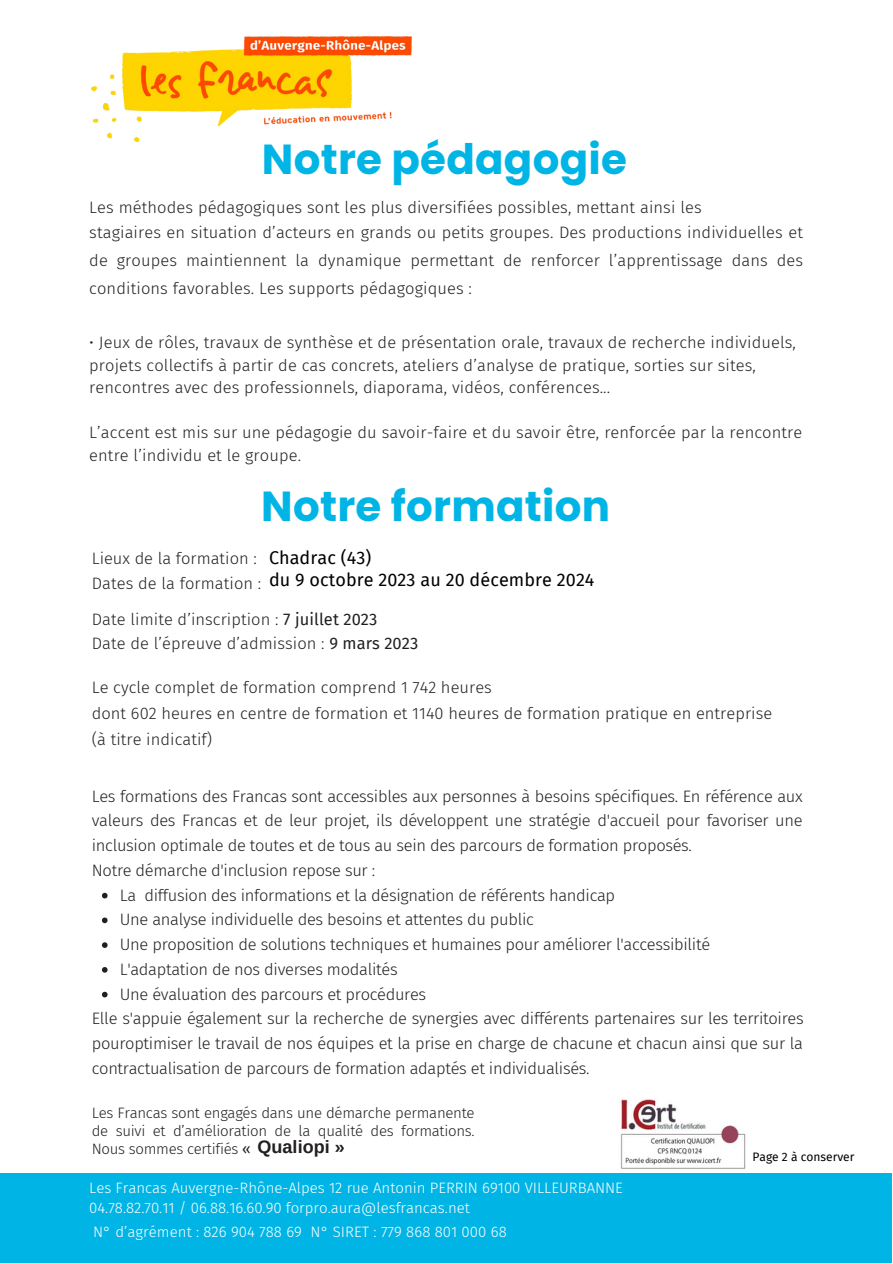
<style>
.page{position:relative;width:893px;height:1264px;background:#fff}
.page>*{position:absolute;margin:0;border:0;box-sizing:border-box;transform-origin:0 0}
.t1{font:700 42px "Poppins";letter-spacing:.005em;color:#00b5e5}
.t2{font:18px/22.5px "Fira Sans";letter-spacing:.005em;color:#000}
.t3{font:300 16.5px/24.8px "Fira Sans";letter-spacing:.005em;color:#231f20}
.t4{font:300 16.5px/24.8px "Fira Sans";letter-spacing:-.02em;color:#231f20}
.t5{font:300 15px/20.2px "Fira Sans";color:#fff}
.t6{font:300 15px/18px "Fira Sans";letter-spacing:-.02em;color:#231f20;text-align:justify}
.t7{font:12px "Fira Sans";color:#000}
.s1{font-weight:400}
.s2{font-family:"Arimo";font-weight:700;font-size:18px}
</style>
<div class="page">
<img style="left:620px;top:1099px;width:126px;height:70px">
<img style="left:92px;top:36px;width:319px;height:105px">
<div style="left:0;top:1173px;width:891px;height:89px;background:#00b5e5"></div>
<svg style="left:102px;top:892px;width:6px;height:6px"></svg>
<svg style="left:102px;top:917px;width:6px;height:6px"></svg>
<svg style="left:102px;top:942px;width:6px;height:5px"></svg>
<svg style="left:102px;top:967px;width:6px;height:5px"></svg>
<svg style="left:102px;top:991px;width:6px;height:6px"></svg>
<h1 class="t1" style="left:262px;top:130px;width:366px">Notre pédagogie</h1>
<p class="t3" style="left:89px;top:195px;width:715px">Les méthodes pédagogiques sont les plus diversifiées possibles, mettant ainsi les<br>stagiaires en situation d’acteurs en grands ou petits groupes. Des productions individuelles et</p>
<p class="t3" style="left:89px;top:246px;width:715px;line-height:28px">de groupes maintiennent la dynamique permettant de renforcer l’apprentissage dans des conditions favorables. Les supports pédagogiques :</p>
<p class="t3" style="left:89px;top:331px;width:708px;line-height:22.5px">• Jeux de rôles, travaux de synthèse et de présentation orale, travaux de recherche individuels, projets collectifs à partir de cas concrets, ateliers d’analyse de pratique, sorties sur sites, rencontres avec des professionnels, diaporama, vidéos, conférences...</p>
<p class="t3" style="left:89px;top:421px;width:714px;line-height:22.5px">L’accent est mis sur une pédagogie du savoir-faire et du savoir être, renforcée par la rencontre entre l’individu et le groupe.</p>
<h1 class="t1" style="left:261px;top:476px;width:350px">Notre formation</h1>
<p class="t3" style="left:92px;top:545px;width:171px;line-height:25.8px">Lieux de la formation :<br>Dates de la formation :</p>
<p class="t2" style="left:269px;top:546px;width:327px">Chadrac (43)<br>du 9 octobre 2023 au 20 décembre 2024</p>
<p class="t3" style="left:92px;top:607px;width:328px;line-height:23.5px">Date limite d’inscription : <span class="s1">7 juillet 2023<br></span>Date de l’épreuve d’admission : <span class="s1">9 mars 2023</span></p>
<p class="t3" style="left:92px;top:674px;width:681px;line-height:25.8px">Le cycle complet de formation comprend 1 742 heures<br>dont 602 heures en centre de formation et 1140 heures de formation pratique en entreprise (à titre indicatif)</p>
<p class="t4" style="left:92px;top:783px;width:712px">Les formations des Francas sont accessibles aux personnes à besoins spécifiques. En référence aux valeurs des Francas et de leur projet, ils développent une stratégie d'accueil pour favoriser une inclusion optimale de toutes et de tous au sein des parcours de formation proposés.<br>Notre démarche d'inclusion repose sur :</p>
<p class="t4" style="left:120px;top:882px;width:592px">La diffusion des informations et la désignation de référents handicap<br>Une analyse individuelle des besoins et attentes du public<br>Une proposition de solutions techniques et humaines pour améliorer l'accessibilité L'adaptation de nos diverses modalités<br>Une évaluation des parcours et procédures</p>
<p class="t3" style="left:92px;top:1006px;width:713px;text-align:justify">Elle s'appuie également sur la recherche de synergies avec différents partenaires sur les territoires pouroptimiser le travail de nos équipes et la prise en charge de chacune et chacun ainsi que sur la contractualisation de parcours de formation adaptés et individualisés.</p>
<p class="t6" style="left:92px;top:1104px;width:384px">Les Francas sont engagés dans une démarche permanente de suivi et d’amélioration de la qualité des formations.<br>Nous sommes certifiés <span class="s1">«</span> <span class="s2">Qualiopi »</span></p>
<p class="t5" style="left:89px;top:1177px;width:535px">Les Francas Auvergne-Rhône-Alpes 12 rue Antonin PERRIN 69100 VILLEURBANNE<br>04.78.82.70.11 / 06.88.16.60.90 forpro.aura@lesfrancas.net</p>
<p class="t5" style="left:93px;top:1221px;width:415px">N° d’agrément : 826 904 788 69 N° SIRET : 779 868 801 000 68</p>
<p class="t7" style="left:752px;top:1149px;width:103px">Page 2 à conserver</p>
</div>
